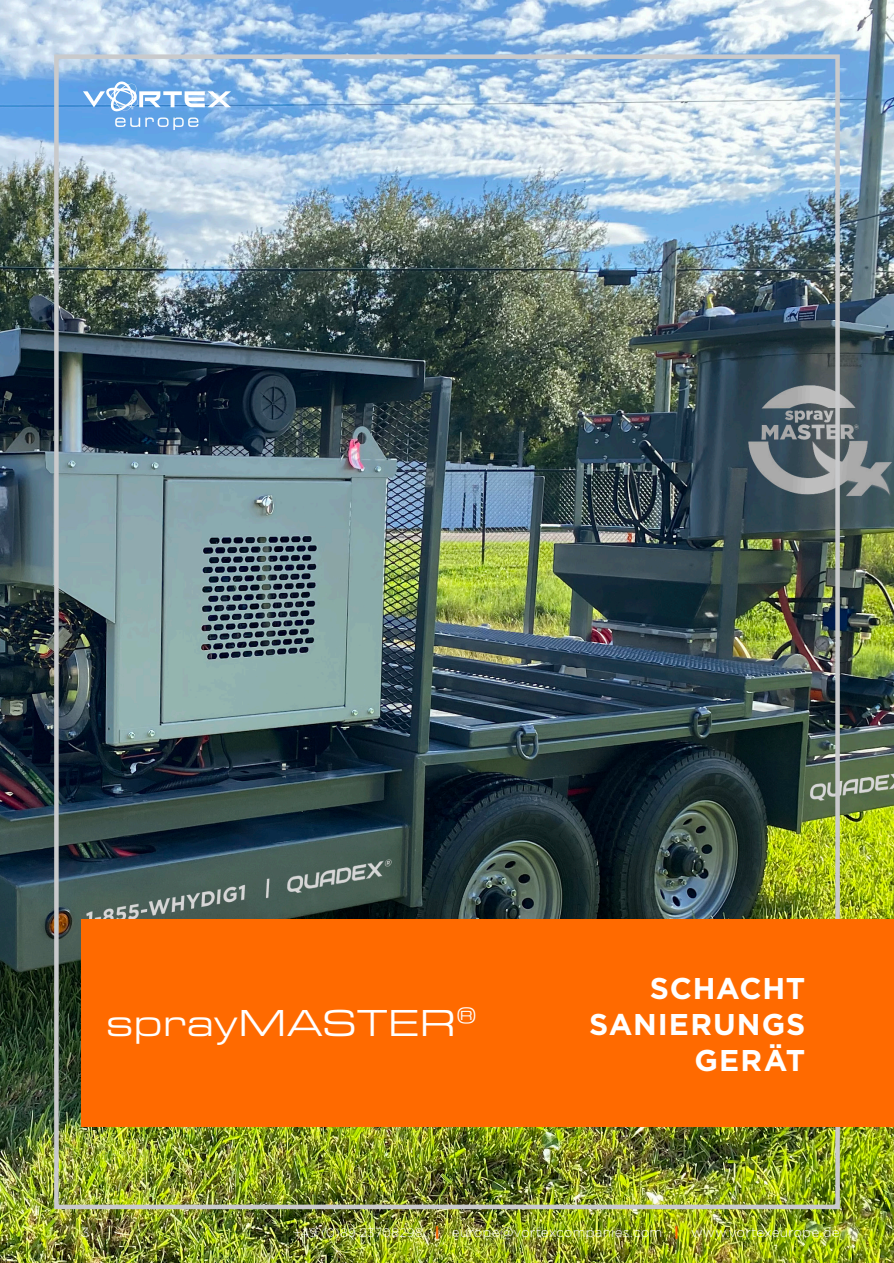
<style>
.page{position:relative;width:894px;height:1263px;background:#fff}
.page>*{position:absolute;margin:0;border:0;box-sizing:border-box;transform-origin:0 0}
.Project_Orange_Headline{font:39px "Eurostile Ext";letter-spacing:.015em;color:#fff}
.Copy{font:700 30px/36px "Gotham";letter-spacing:.03em;color:#fff;text-align:right}
.t1{font:300 13.5px "Gotham";letter-spacing:.015em;color:#fff}
.s1{font-size:12.3px}
.s2{font-weight:900;color:#ff6a00}
</style>
<div class="page">
<img style="left:0;top:0;width:893px;height:1263px">
<img style="left:52px;top:52px;width:789px;height:1159px">
<svg style="left:115px;top:118px;width:83px;height:12px"></svg>
<svg style="left:83px;top:82px;width:148px;height:29px"></svg>
<div style="left:81px;top:919px;width:812px;height:207px;background:#ff6a00"></div>
<p class="Project_Orange_Headline" style="left:106px;top:995px;width:372px">sprayMASTER<sup>®</sup></p>
<p class="Copy" style="left:589px;top:970px;width:218px">SCHACHT<br>SANIERUNGS<br>GERÄT</p>
<p class="t1" style="left:81px;top:1225px;width:10px">3</p>
<p class="t1" style="left:293px;top:1225px;width:547px"><span class="s1">+49 (0)89 23708298</span> <span class="s2">|</span> europe@vortexcompanies.com <span class="s2">|</span> www.vortexeurope.de</p>
</div>
